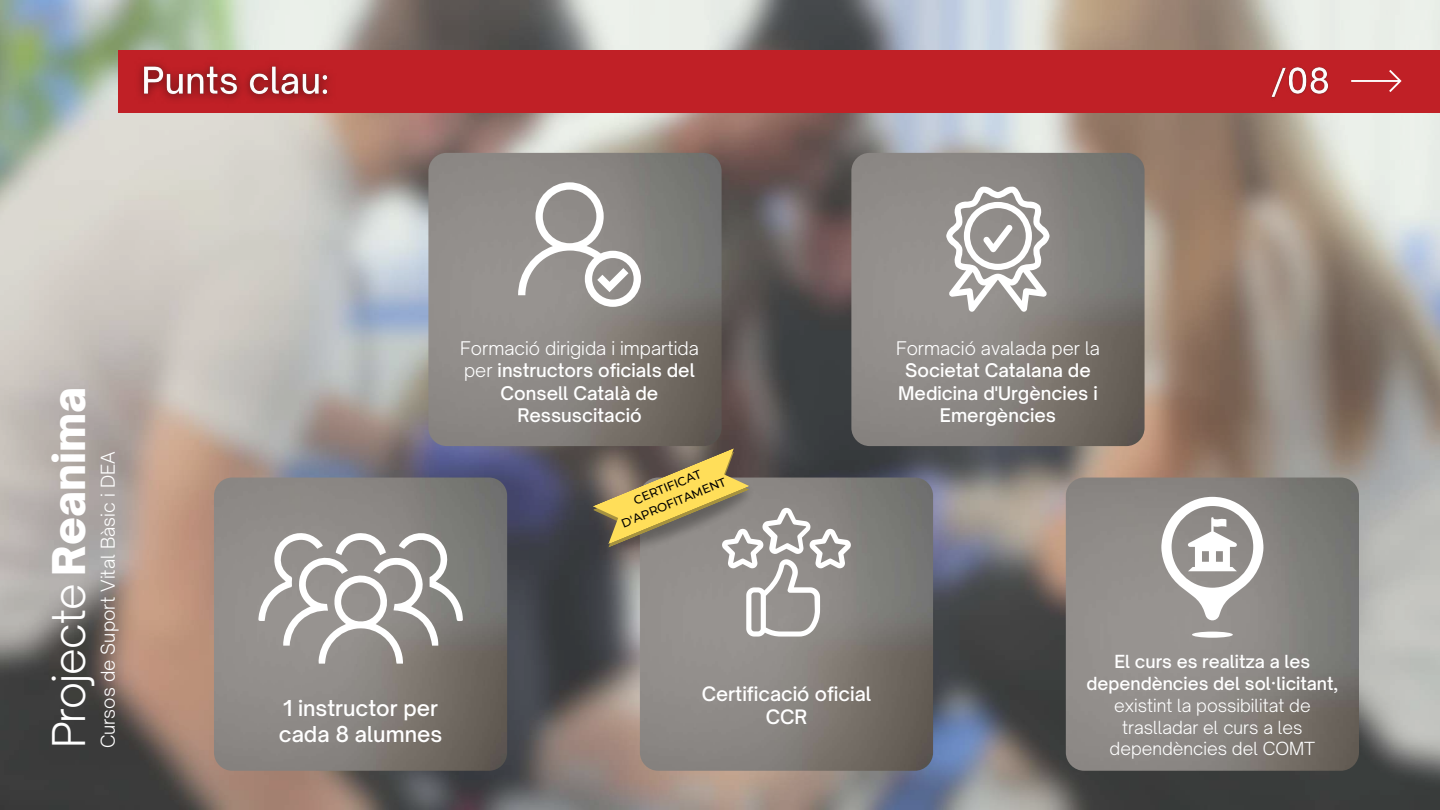
<style>
.page{position:relative;width:1440px;height:810px;background:#fff}
.page>*{position:absolute;margin:0;border:0;box-sizing:border-box;transform-origin:0 0}
.t1{font:300 43.2px "Open Sauce One";letter-spacing:-.025em;color:#fff}
.t2{font:500 21px/26.2px "Open Sauce One";color:#fff}
.t3{font:500 19px/23.2px "Open Sauce One";color:#fff;text-align:center}
.t4{font:300 18.2px "Open Sauce One";color:#fff}
.t5{font:500 18px/22.5px "Open Sauce One";color:#fff;text-align:center}
.t6{font:300 18px "Open Sauce One";color:#fff}
.t7{font:300 17.3px/21.8px "Open Sauce One";color:#fff;text-align:center}
.t8{font:500 17.3px/21.8px "Open Sauce One";color:#fff;text-align:center}
.t9{font:500 12px/16.5px "Montserrat";color:#000;text-align:center}
.s1{font-weight:900}
.s2{font-weight:300}
</style>
<div class="page">
<img style="left:0;top:0;width:1440px;height:810px">
<div style="left:119px;top:50px;width:1321px;height:63px;background:#c02026"></div>
<svg style="left:1351px;top:70px;width:50px;height:22px"></svg>
<img style="left:214px;top:478px;width:293px;height:293px;border-radius:18px">
<img style="left:1066px;top:478px;width:293px;height:293px;border-radius:18px">
<img style="left:428px;top:153px;width:294px;height:293px;border-radius:18px">
<svg style="left:258px;top:529px;width:205px;height:135px"></svg>
<svg style="left:518px;top:182px;width:123px;height:125px"></svg>
<svg style="left:1161px;top:497px;width:102px;height:141px"></svg>
<img style="left:640px;top:478px;width:293px;height:293px;border-radius:18px">
<img style="left:851px;top:153px;width:294px;height:293px;border-radius:18px">
<svg style="left:946px;top:187px;width:104px;height:125px"></svg>
<svg style="left:593px;top:448px;width:258px;height:189px;background:#968f7d"></svg>
<img style="left:1271px;top:67px;width:58px;height:31px">
<img style="left:139px;top:63px;width:191px;height:37px">
<h1 class="t1" style="left:42px;top:748px;width:363px;rotate:-90deg">Projecte <span class="s1">Reanima</span></h1>
<p class="t4" style="left:97px;top:748px;width:299px;rotate:-90deg">Cursos de Suport Vital Bàsic i DEA</p>
<p class="t5" style="left:460px;top:336px;width:240px"><span class="s2">Formació dirigida i impartida per</span> instructors oficials del<br>Consell Català de<br>Ressuscitació</p>
<p class="t9" style="left:612px;top:500px;width:114px;rotate:-22deg">CERTIFICAT<br>D'APROFITAMENT</p>
<p class="t9" style="left:612px;top:504px;width:114px;rotate:-22deg">CERTIFICAT<br>D'APROFITAMENT</p>
<p class="t6" style="left:896px;top:337px;width:205px">Formació avalada per la</p>
<p class="t5" style="left:898px;top:359px;width:201px">Societat Catalana de<br>Medicina d'Urgències i<br>Emergències</p>
<p class="t2" style="left:279px;top:695px;width:165px">1 instructor per cada 8 alumnes</p>
<p class="t3" style="left:702px;top:682px;width:171px">Certificació oficial<br>CCR</p>
<p class="t8" style="left:1087px;top:651px;width:253px">El curs es realitza a les dependències del sol·licitant,</p>
<p class="t7" style="left:1110px;top:694px;width:207px">existint la possibilitat de traslladar el curs a les dependències del COMT</p>
</div>
